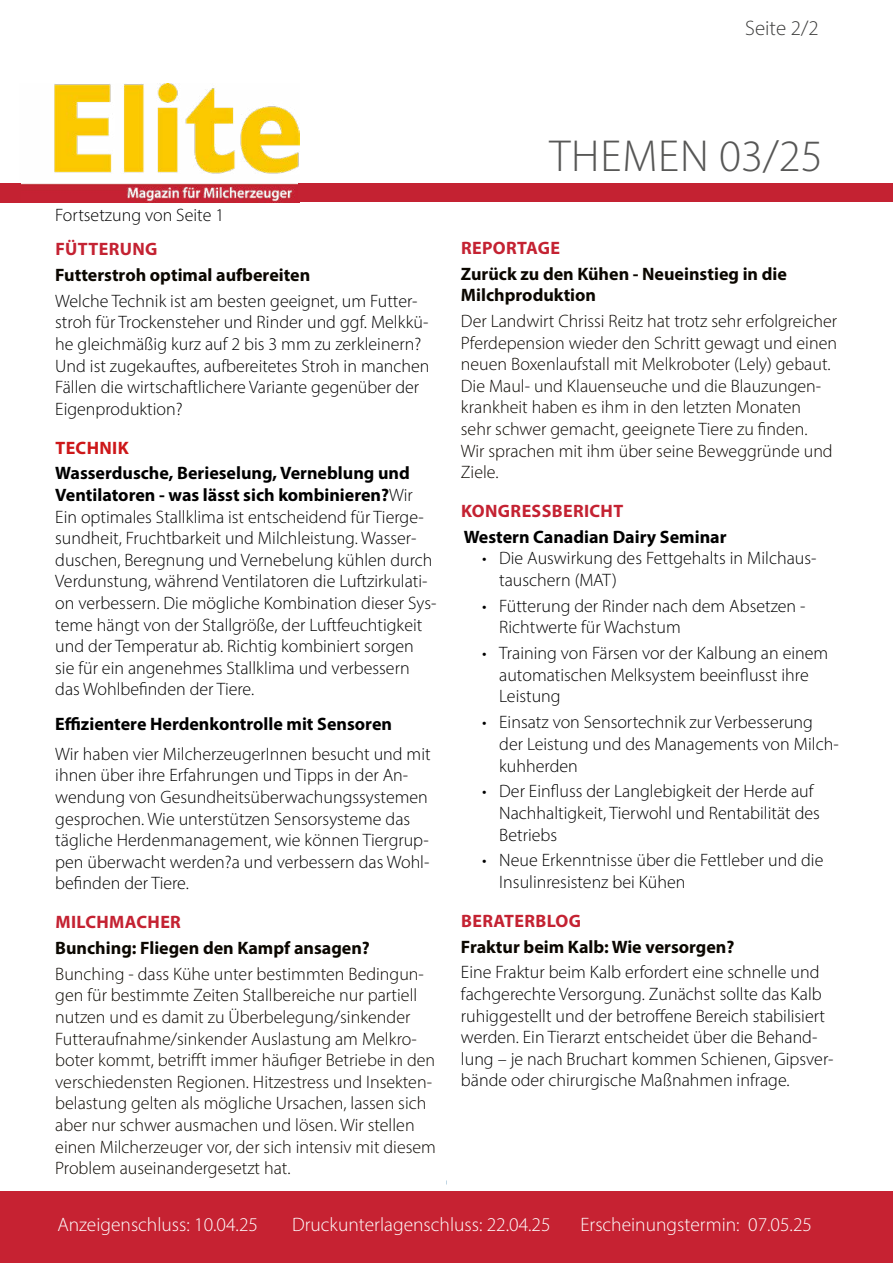
<style>
.page{position:relative;width:893px;height:1263px;background:#fff}
.page>*{position:absolute;margin:0;border:0;box-sizing:border-box;transform-origin:0 0}
.t1{font:300 45px "Myriad Pro";letter-spacing:.02em;color:#575756}
.t2{font:300 21px "Myriad Pro";color:#3c3c3b}
.t3{font:300 19.5px "Myriad Pro";color:#fff}
.t4{font:300 18px/21.6px "Myriad Pro";color:#000}
.t5{font:300 18px/21.6px "Myriad Pro";color:#0b0700}
.t6{font:700 18px/21.6px "Myriad Pro";color:#0b0700}
.t7{font:700 18px "Myriad Pro";color:#000}
.t8{font:700 18px "Myriad Pro";letter-spacing:.02em;color:#c42232}
.t9{font:700 18px "Myriad Pro";letter-spacing:.02em;color:#cd1719}
.s1{font-weight:700}
</style>
<div class="page">
<img style="left:20px;top:84px;width:280px;height:118px">
<div style="left:299px;top:183px;width:594px;height:19px;background:#c42232"></div>
<div style="left:0;top:1191px;width:893px;height:72px;background:#c62232"></div>
<div style="left:0;top:183px;width:20px;height:19px;background:#c42232"></div>
<p class="t2" style="left:745px;top:15px;width:75px">Seite 2/2</p>
<p class="t4" style="left:55px;top:204px;width:170px">Fortsetzung von Seite 1</p>
<p class="t8" style="left:55px;top:237px;width:103px">FÜTTERUNG</p>
<p class="t6" style="left:55px;top:264px;width:257px">Futterstroh optimal aufbereiten</p>
<p class="t4" style="left:55px;top:290px;width:376px">Welche Technik ist am besten geeignet, um Futter&shy;stroh für Trockensteher und Rinder und ggf. Melkkü&shy;he gleichmäßig kurz auf 2 bis 3 mm zu zerkleinern?<br>Und ist zugekauftes, aufbereitetes Stroh in manchen Fällen die wirtschaftlichere Variante gegenüber der Eigenproduktion?</p>
<p class="t9" style="left:55px;top:436px;width:75px">TECHNIK</p>
<p class="t4" style="left:55px;top:462px;width:383px"><span class="s1">Wasserdusche, Berieselung, Verneblung und Ventilatoren - was lässt sich kombinieren?</span>Wir Ein optimales Stallklima ist entscheidend für Tierge&shy;sundheit, Fruchtbarkeit und Milchleistung. Wasser&shy;duschen, Beregnung und Vernebelung kühlen durch Verdunstung, während Ventilatoren die Luftzirkulati&shy;on verbessern. Die mögliche Kombination dieser Sys&shy;teme hängt von der Stallgröße, der Luftfeuchtigkeit und der Temperatur ab. Richtig kombiniert sorgen sie für ein angenehmes Stallklima und verbessern das Wohlbefinden der Tiere.</p>
<p class="t7" style="left:55px;top:712px;width:338px">Effizientere Herdenkontrolle mit Sensoren</p>
<p class="t4" style="left:55px;top:743px;width:377px">Wir haben vier MilcherzeugerInnen besucht und mit ihnen über ihre Erfahrungen und Tipps in der An&shy;wendung von Gesundheitsüberwachungssystemen gesprochen. Wie unterstützen Sensorsysteme das tägliche Herdenmanagement, wie können Tiergrup&shy;pen überwacht werden?a und verbessern das Wohl&shy;befinden der Tiere.</p>
<p class="t8" style="left:55px;top:910px;width:127px">MILCHMACHER</p>
<p class="t6" style="left:55px;top:936px;width:316px">Bunching: Fliegen den Kampf ansagen?</p>
<p class="t5" style="left:55px;top:963px;width:382px">Bunching - dass Kühe unter bestimmten Bedingun&shy;gen für bestimmte Zeiten Stallbereiche nur partiell nutzen und es damit zu Überbelegung/sinkender Futteraufnahme/sinkender Auslastung am Melkro&shy;boter kommt, betrifft immer häufiger Betriebe in den verschiedensten Regionen. Hitzestress und Insekten&shy;belastung gelten als mögliche Ursachen, lassen sich aber nur schwer ausmachen und lösen. Wir stellen einen Milcherzeuger vor, der sich intensiv mit diesem Problem auseinandergesetzt hat.</p>
<h1 class="t1" style="left:549px;top:129px;width:275px">THEMEN 03/25</h1>
<p class="t8" style="left:461px;top:236px;width:101px">REPORTAGE</p>
<p class="t6" style="left:461px;top:262px;width:327px">Zurück zu den Kühen - Neueinstieg in die<br>Milchproduktion</p>
<p class="t5" style="left:461px;top:310px;width:378px">Der Landwirt Chrissi Reitz hat trotz sehr erfolgreicher Pferdepension wieder den Schritt gewagt und einen neuen Boxenlaufstall mit Melkroboter (Lely) gebaut.<br>Die Maul- und Klauenseuche und die Blauzungen&shy;krankheit haben es ihm in den letzten Monaten<br>sehr schwer gemacht, geeignete Tiere zu finden.<br>Wir sprachen mit ihm über seine Beweggründe und Ziele.</p>
<p class="t8" style="left:461px;top:499px;width:164px">KONGRESSBERICHT</p>
<p class="t7" style="left:464px;top:525px;width:264px">Western Canadian Dairy Seminar</p>
<p class="t4" style="left:499px;top:547px;width:319px;text-indent:-17px">• Die Auswirkung des Fettgehalts in Milchaus&shy;tauschern (MAT)</p>
<p class="t4" style="left:499px;top:595px;width:308px;text-indent:-17px">• Fütterung der Rinder nach dem Absetzen -<br>Richtwerte für Wachstum</p>
<p class="t4" style="left:499px;top:642px;width:331px;text-indent:-17px">• Training von Färsen vor der Kalbung an einem automatischen Melksystem beeinflusst ihre<br>Leistung</p>
<p class="t4" style="left:499px;top:711px;width:341px;text-indent:-17px">• Einsatz von Sensortechnik zur Verbesserung der Leistung und des Managements von Milch&shy;kuhherden</p>
<p class="t4" style="left:499px;top:780px;width:322px;text-indent:-17px">• Der Einfluss der Langlebigkeit der Herde auf<br>Nachhaltigkeit, Tierwohl und Rentabilität des<br>Betriebs</p>
<p class="t4" style="left:499px;top:849px;width:326px;text-indent:-17px">• Neue Erkenntnisse über die Fettleber und die<br>Insulinresistenz bei Kühen</p>
<p class="t8" style="left:461px;top:909px;width:121px">BERATERBLOG</p>
<p class="t6" style="left:461px;top:935px;width:275px">Fraktur beim Kalb: Wie versorgen?</p>
<p class="t4" style="left:461px;top:961px;width:374px">Eine Fraktur beim Kalb erfordert eine schnelle und fachgerechte Versorgung. Zunächst sollte das Kalb ruhiggestellt und der betroffene Bereich stabilisiert werden. Ein Tierarzt entscheidet über die Behand&shy;lung – je nach Bruchart kommen Schienen, Gipsver&shy;bände oder chirurgische Maßnahmen infrage.</p>
<p class="t3" style="left:57px;top:1212px;width:202px">Anzeigenschluss: 10.04.25</p>
<p class="t3" style="left:292px;top:1212px;width:260px">Druckunterlagenschluss: 22.04.25</p>
<p class="t3" style="left:580px;top:1212px;width:233px">Erscheinungstermin: 07.05.25</p>
</div>
